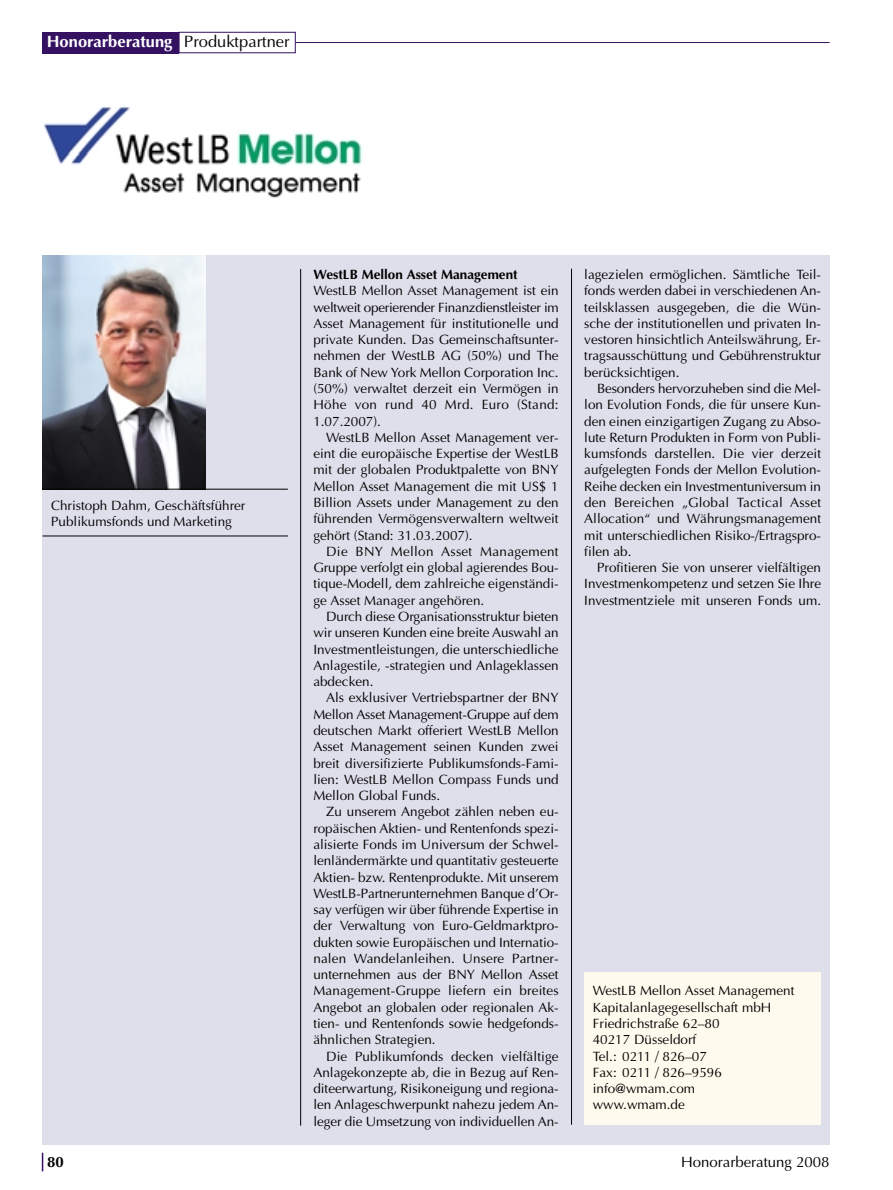
<style>
.page{position:relative;width:893px;height:1190px;background:#fff}
.page>*{position:absolute;margin:0;border:0;box-sizing:border-box;transform-origin:0 0}
.t1{font:700 16.5px "Optima";color:#fff}
.t2{font:15px "Optima";color:#000}
.t3{font:700 15px "Optima";color:#000}
.t4{font:13.5px/16.4px "Optima";color:#000;text-align:justify}
.t5{font:700 13.5px "Optima";color:#000}
.s1{font-weight:400;color:#000}
</style>
<div class="page">
<svg style="left:42px;top:1152px;width:1px;height:19px"></svg>
<hr style="left:296px;top:42px;width:533px;height:1px;background:#341261">
<div style="left:43px;top:32px;width:136px;height:21px;background:#341261"></div>
<div style="left:179px;top:32px;width:117px;height:21px;border:1px solid #341261"></div>
<div style="left:43px;top:255px;width:786px;height:889px;background:#dfdfeb"></div>
<hr style="left:300px;top:269px;width:1px;height:856px;background:#000">
<hr style="left:571px;top:269px;width:1px;height:855px;background:#000">
<img style="left:43px;top:107px;width:319px;height:91px">
<img style="left:43px;top:255px;width:162px;height:234px">
<hr style="left:43px;top:489px;width:245px;height:1px;background:#000">
<hr style="left:43px;top:535px;width:245px;height:1px;background:#000">
<div style="left:584px;top:972px;width:237px;height:153px;background:#fffaee"></div>
<p class="t1" style="left:47px;top:35px;width:244px">Honorarberatung <span class="s1">Produktpartner</span></p>
<p class="t4" style="left:51px;top:498px;width:196px">Christoph Dahm, Geschäftsführer<br>Publikumsfonds und Marketing</p>
<p class="t5" style="left:313px;top:269px;width:206px">WestLB Mellon Asset Management</p>
<p class="t4" style="left:313px;top:284px;width:247px">WestLB Mellon Asset Management ist ein weltweit operierender Finanzdienstleister im Asset Management für institutionelle und private Kunden. Das Gemeinschaftsunter&shy;nehmen der WestLB AG (50%) und The Bank of New York Mellon Corporation Inc. (50%) verwaltet derzeit ein Vermögen in Höhe von rund 40 Mrd. Euro (Stand:<br>1.07.2007).</p>
<p class="t4" style="left:313px;top:430px;width:247px;text-indent:13px">WestLB Mellon Asset Management ver&shy;eint die europäische Expertise der WestLB mit der globalen Produktpalette von BNY Mellon Asset Management die mit US$ 1<br>Billion Assets under Management zu den führenden Vermögensverwaltern weltweit gehört (Stand: 31.03.2007).</p>
<p class="t4" style="left:313px;top:544px;width:247px;text-indent:13px">Die BNY Mellon Asset Management Gruppe verfolgt ein global agierendes Bou&shy;tique-Modell, dem zahlreiche eigenständi&shy;ge Asset Manager angehören.</p>
<p class="t4" style="left:313px;top:609px;width:247px;text-indent:13px">Durch diese Organisationsstruktur bieten wir unseren Kunden eine breite Auswahl an Investmentleistungen, die unterschiedliche Anlagestile, -strategien und Anlageklassen abdecken.</p>
<p class="t4" style="left:313px;top:691px;width:247px;text-indent:13px">Als exklusiver Vertriebspartner der BNY Mellon Asset Management-Gruppe auf dem deutschen Markt offeriert WestLB Mellon Asset Management seinen Kunden zwei breit diversifizierte Publikumsfonds-Fami&shy;lien: WestLB Mellon Compass Funds und Mellon Global Funds.</p>
<p class="t4" style="left:313px;top:805px;width:247px;text-indent:13px">Zu unserem Angebot zählen neben eu&shy;ropäischen Aktien- und Rentenfonds spezi&shy;alisierte Fonds im Universum der Schwel&shy;lenländermärkte und quantitativ gesteuerte Aktien- bzw. Rentenprodukte. Mit unserem WestLB-Partnerunternehmen Banque d’Or&shy;say verfügen wir über führende Expertise in der Verwaltung von Euro-Geldmarktpro&shy;dukten sowie Europäischen und Internatio&shy;nalen Wandelanleihen. Unsere Partner&shy;unternehmen aus der BNY Mellon Asset Management-Gruppe liefern ein breites Angebot an globalen oder regionalen Ak&shy;tien- und Rentenfonds sowie hedgefonds&shy;ähnlichen Strategien.</p>
<p class="t4" style="left:313px;top:1049px;width:247px;text-indent:13px">Die Publikumfonds decken vielfältige Anlagekonzepte ab, die in Bezug auf Ren&shy;diteerwartung, Risikoneigung und regiona&shy;len Anlageschwerpunkt nahezu jedem An&shy;leger die Umsetzung von individuellen An-</p>
<p class="t4" style="left:584px;top:268px;width:238px">lagezielen ermöglichen. Sämtliche Teil&shy;fonds werden dabei in verschiedenen An&shy;teilsklassen ausgegeben, die die Wün&shy;sche der institutionellen und privaten In&shy;vestoren hinsichtlich Anteilswährung, Er&shy;tragsausschüttung und Gebührenstruktur berücksichtigen.</p>
<p class="t4" style="left:584px;top:381px;width:238px;text-indent:13px">Besonders hervorzuheben sind die Mel&shy;lon Evolution Fonds, die für unsere Kun&shy;den einen einzigartigen Zugang zu Abso&shy;lute Return Produkten in Form von Publi&shy;kumsfonds darstellen. Die vier derzeit aufgelegten Fonds der Mellon Evolution-Reihe decken ein Investmentuniversum in den Bereichen „Global Tactical Asset Allocation“ und Währungsmanagement mit unterschiedlichen Risiko-/Ertragspro&shy;filen ab.</p>
<p class="t4" style="left:584px;top:560px;width:238px;text-indent:13px">Profitieren Sie von unserer vielfältigen Investmenkompetenz und setzen Sie Ihre Investmentziele mit unseren Fonds um.</p>
<p class="t4" style="left:592px;top:984px;width:203px;text-align:left">WestLB Mellon Asset Management<br>Kapitalanlagegesellschaft mbH<br>Friedrichstraße 62–80<br>40217 Düsseldorf<br>Tel.: 0211 / 826–07<br>Fax: 0211 / 826–9596 info@wmam.com<br>www.wmam.de</p>
<p class="t3" style="left:47px;top:1155px;width:18px">80</p>
<p class="t2" style="left:681px;top:1155px;width:150px">Honorarberatung 2008</p>
</div>
